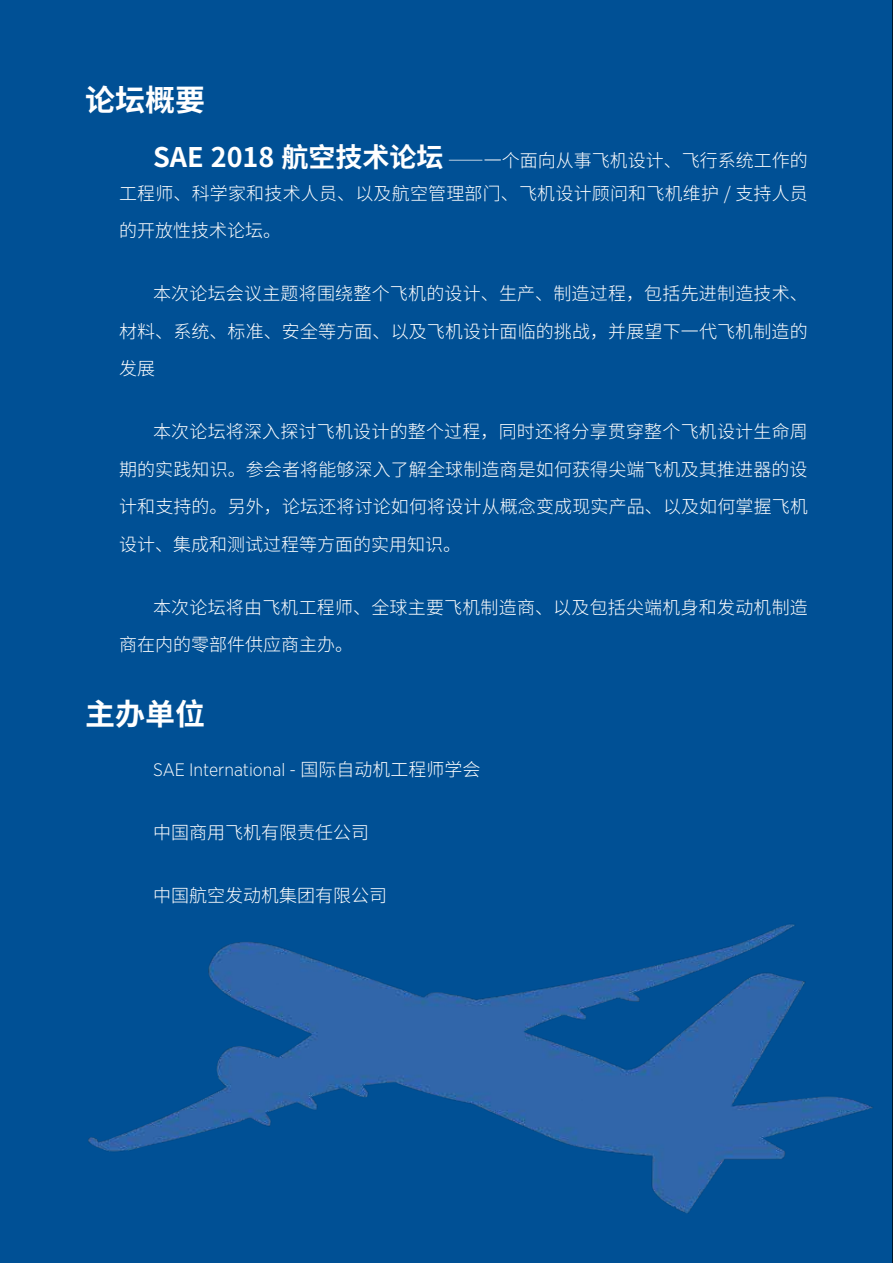
<style>
.page{position:relative;width:893px;height:1263px;background:#005095}
.page>*{position:absolute;margin:0;border:0;box-sizing:border-box;transform-origin:0 0}
.t1{font:700 30px "Source Han Sans CN";color:#fff}
.t2{font:300 18px/37.5px "Source Han Sans CN";letter-spacing:.01em;color:#fff;text-align:justify}
.t3{font:300 18px "Gotham Narrow";color:#fff}
.s1{font-weight:700;font-size:27px}
.s2{font-family:"Source Han Sans CN"}
</style>
<div class="page">
<img style="left:59px;top:833px;width:833px;height:421px">
<h1 class="t1" style="left:85px;top:84px;width:121px">论坛概要</h1>
<p class="t2" style="left:119px;top:144px;width:690px;line-height:33px;text-align:right"><span class="s1">SAE 2018 航空技术论坛</span> ——一个面向从事飞机设计、飞行系统工作的<br>工程师、科学家和技术人员、以及航空管理部门、飞机设计顾问和飞机维护 / 支持人员</p>
<p class="t2" style="left:119px;top:212px;width:163px">的开放性技术论坛。</p>
<p class="t2" style="left:119px;top:275px;width:690px;text-indent:34px">本次论坛会议主题将围绕整个飞机的设计、生产、制造过程，包括先进制造技术、材料、系统、标准、安全等方面、以及飞机设计面临的挑战，并展望下一代飞机制造的发展</p>
<p class="t2" style="left:119px;top:413px;width:690px;text-indent:34px">本次论坛将深入探讨飞机设计的整个过程，同时还将分享贯穿整个飞机设计生命周期的实践知识。参会者将能够深入了解全球制造商是如何获得尖端飞机及其推进器的设计和支持的。另外，论坛还将讨论如何将设计从概念变成现实产品、以及如何掌握飞机设计、集成和测试过程等方面的实用知识。</p>
<p class="t2" style="left:119px;top:589px;width:690px;text-indent:34px">本次论坛将由飞机工程师、全球主要飞机制造商、以及包括尖端机身和发动机制造商在内的零部件供应商主办。</p>
<h1 class="t1" style="left:85px;top:697px;width:121px">主办单位</h1>
<p class="t3" style="left:153px;top:758px;width:329px">SAE International - <span class="s2">国际自动机工程师学会</span></p>
<p class="t2" style="left:153px;top:814px;width:218px">中国商用飞机有限责任公司</p>
<p class="t2" style="left:153px;top:877px;width:236px">中国航空发动机集团有限公司</p>
</div>
